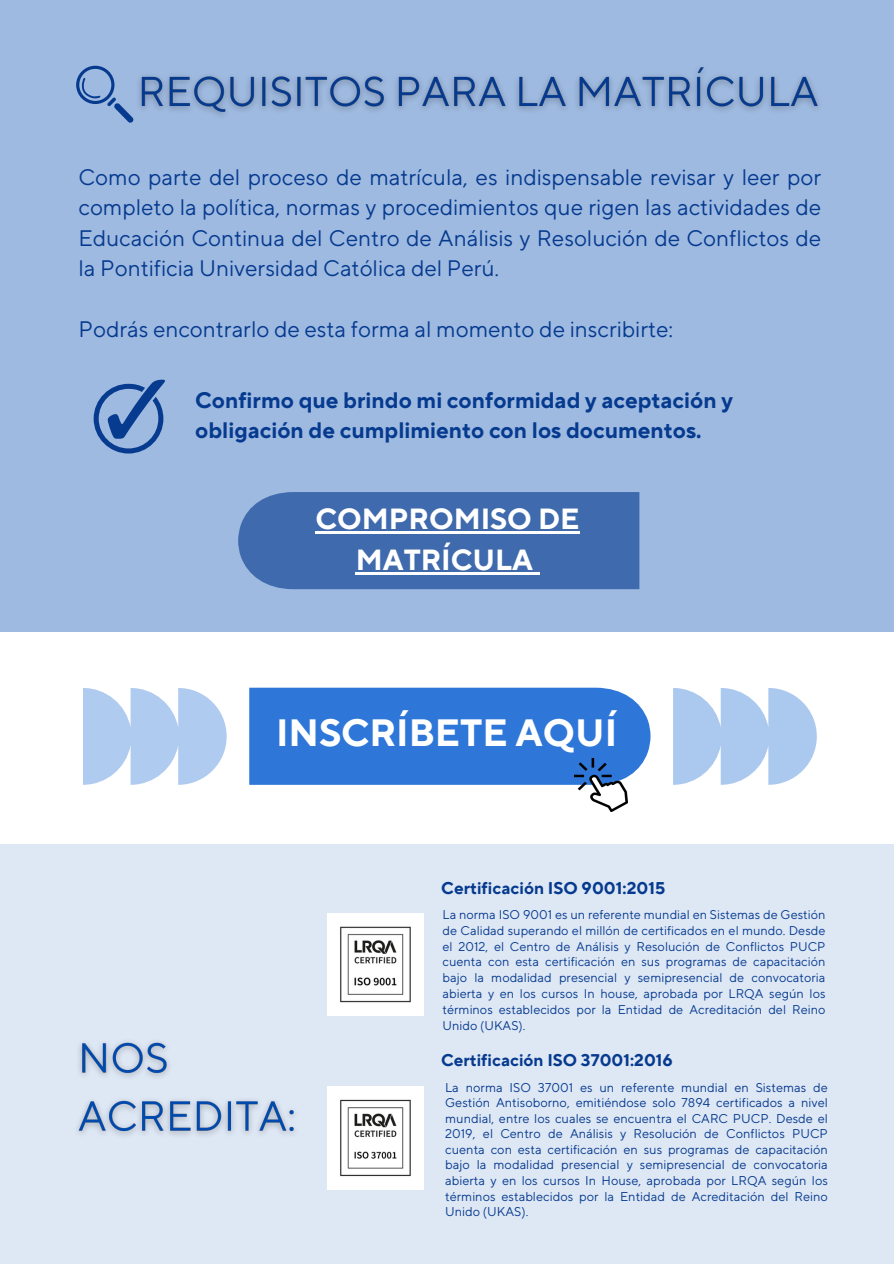
<style>
.page{position:relative;width:894px;height:1264px;background:#fff}
.page>*{position:absolute;margin:0;border:0;box-sizing:border-box;transform-origin:0 0}
.t1{font:700 37.95px "TT Norms Pro";color:#fff}
.t2{font:700 28.95px/40.5px "TT Norms Pro";color:#fff;text-align:center}
.t3{font:22.35px/30.3px "TT Norms Pro";color:#053a8f;text-align:justify}
.t4{font:700 22.35px/30.3px "TT Norms Pro";color:#053a8f}
.t5{font:700 16.95px "TT Norms Pro";letter-spacing:.005em;color:#053a8f}
.t6{font:12.6px/15.6px "TT Norms Pro";letter-spacing:.005em;color:#053a8f;text-align:justify}
</style>
<div class="page">
<div style="left:0;top:844px;width:893px;height:419px;background:#dee7f4"></div>
<div style="left:249px;top:687px;width:401px;height:97px;background:#2e77d8"></div>
<svg style="left:83px;top:688px;width:143px;height:96px"></svg>
<svg style="left:673px;top:688px;width:143px;height:96px"></svg>
<img style="left:574px;top:758px;width:53px;height:53px">
<img style="left:77px;top:1041px;width:217px;height:95px">
<div style="left:0;top:0;width:893px;height:631px;background:#9fbae0"></div>
<svg style="left:94px;top:380px;width:70px;height:73px"></svg>
<svg style="left:76px;top:66px;width:54px;height:57px"></svg>
<img style="left:130px;top:67px;width:689px;height:56px">
<div style="left:238px;top:492px;width:401px;height:97px;background:#3f6aad"></div>
<img style="left:327px;top:913px;width:96px;height:102px">
<img style="left:327px;top:1086px;width:96px;height:103px">
<h5 class="t3" style="left:78px;top:163px;width:744px">Como parte del proceso de matrícula, es indispensable revisar y leer por completo la política, normas y procedimientos que rigen las actividades de Educación Continua del Centro de Análisis y Resolución de Conflictos de la Pontificia Universidad Católica del Perú.</h5>
<h5 class="t3" style="left:78px;top:315px;width:596px">Podrás encontrarlo de esta forma al momento de inscribirte:</h5>
<p class="t4" style="left:195px;top:385px;width:539px">Confirmo que brindo mi conformidad y aceptación y obligación de cumplimiento con los documentos.</p>
<h4 class="t2" style="left:315px;top:500px;width:265px">COMPROMISO DE<br>MATRÍCULA</h4>
<p class="t1" style="left:276px;top:710px;width:342px">INSCRÍBETE AQUÍ</p>
<h3 class="t5" style="left:441px;top:878px;width:225px">Certificación ISO 9001:2015</h3>
<h1 class="t6" style="left:442px;top:907px;width:384px">La norma ISO 9001 es un referente mundial en Sistemas de Gestión de Calidad superando el millón de certificados en el mundo. Desde el 2012, el Centro de Análisis y Resolución de Conflictos PUCP cuenta con esta certificación en sus programas de capacitación bajo la modalidad presencial y semipresencial de convocatoria abierta y en los cursos In house, aprobada por LRQA según los términos establecidos por la Entidad de Acreditación del Reino Unido (UKAS).</h1>
<p class="t5" style="left:441px;top:1050px;width:233px">Certificación ISO 37001:2016</p>
<p class="t6" style="left:445px;top:1079px;width:384px">La norma ISO 37001 es un referente mundial en Sistemas de Gestión Antisoborno, emitiéndose solo 7894 certificados a nivel mundial, entre los cuales se encuentra el CARC PUCP. Desde el 2019, el Centro de Análisis y Resolución de Conflictos PUCP cuenta con esta certificación en sus programas de capacitación bajo la modalidad presencial y semipresencial de convocatoria abierta y en los cursos In House, aprobada por LRQA según los términos establecidos por la Entidad de Acreditación del Reino Unido (UKAS).</p>
</div>
